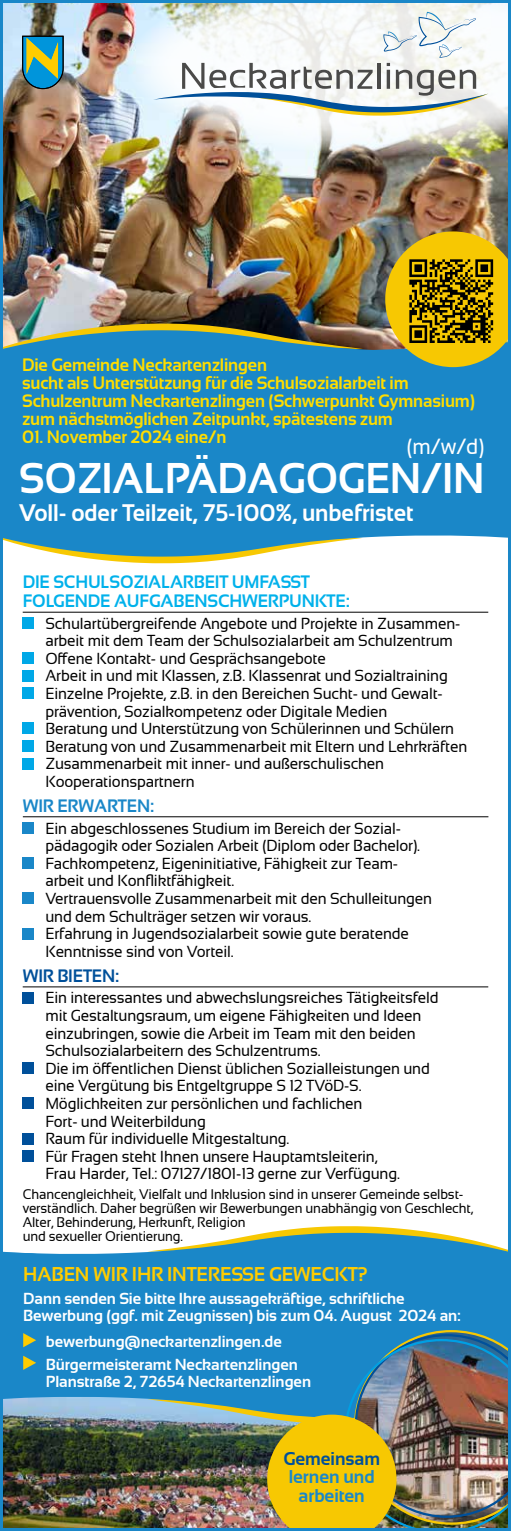
<style>
.page{position:relative;width:511px;height:1531px;background:#fff}
.page>*{position:absolute;margin:0;border:0;box-sizing:border-box;transform-origin:0 0}
.t1{font:700 43px "Sansation";letter-spacing:-.005em;color:#fff;scale:.95 1}
.t2{font:700 24px "Sansation";letter-spacing:-.005em;color:#fff;scale:.95 1}
.t3{font:22px "Sansation";color:#fff;scale:.95 1}
.t4{font:700 20px "Sansation";letter-spacing:-.01em;color:#fc0;scale:.95 1}
.t5{font:700 18.6px/18.6px "Sansation";letter-spacing:-.005em;color:#1a87c8;text-align:center}
.t6{font:700 18.6px "Sansation";letter-spacing:-.005em;color:#00509a}
.t7{font:700 18px/18px "Sansation";letter-spacing:-.01em;color:#fd0;scale:.95 1}
.t8{font:700 18px/19px "Sansation";letter-spacing:-.01em;color:#00b1eb;scale:.95 1}
.t9{font:700 18px "Sansation";letter-spacing:-.01em;color:#1a87c8;scale:.95 1}
.t10{font:700 18px "Sansation";letter-spacing:-.01em;color:#00509a;scale:.95 1}
.t11{font:16px/17.6px "Sansation";letter-spacing:-.01em;color:#000;scale:.95 1}
.t12{font:700 16px/17px "Sansation";letter-spacing:-.005em;color:#fff}
.t13{font:14px/14px "Sansation";letter-spacing:-.01em;color:#000;scale:.95 1}
</style>
<div class="page">
<div style="left:4px;top:1301px;width:502px;height:29px;background:#1a87c8"></div>
<div style="left:4px;top:1260px;width:502px;height:41px;background:#1a87c8"></div>
<svg style="left:4px;top:1226px;width:502px;height:34px"></svg>
<img style="left:4px;top:4px;width:502px;height:227px">
<div style="left:4px;top:404px;width:502px;height:120px;background:#1a87c8"></div>
<svg style="left:4px;top:524px;width:502px;height:39px"></svg>
<img style="left:4px;top:231px;width:502px;height:173px">
<img style="left:127px;top:4px;width:379px;height:152px">
<svg style="left:22px;top:35px;width:42px;height:55px;background:#4f9182"></svg>
<svg style="left:153px;top:12px;width:335px;height:104px"></svg>
<div style="left:23px;top:617px;width:11px;height:11px;background:#00a8e7"></div>
<div style="left:23px;top:652px;width:11px;height:12px;background:#00a8e7"></div>
<div style="left:23px;top:670px;width:11px;height:11px;background:#00a8e7"></div>
<div style="left:23px;top:687px;width:11px;height:12px;background:#00a8e7"></div>
<div style="left:23px;top:723px;width:11px;height:11px;background:#00a8e7"></div>
<div style="left:23px;top:740px;width:11px;height:12px;background:#00a8e7"></div>
<div style="left:23px;top:758px;width:11px;height:11px;background:#00a8e7"></div>
<div style="left:23px;top:822px;width:11px;height:11px;background:#1a87c8"></div>
<div style="left:23px;top:857px;width:11px;height:12px;background:#1a87c8"></div>
<div style="left:23px;top:892px;width:11px;height:12px;background:#1a87c8"></div>
<div style="left:23px;top:928px;width:11px;height:11px;background:#1a87c8"></div>
<div style="left:23px;top:992px;width:11px;height:11px;background:#00509a"></div>
<div style="left:23px;top:1062px;width:11px;height:12px;background:#00509a"></div>
<div style="left:23px;top:1097px;width:11px;height:12px;background:#00509a"></div>
<div style="left:23px;top:1133px;width:11px;height:11px;background:#00509a"></div>
<div style="left:23px;top:1150px;width:11px;height:12px;background:#00509a"></div>
<hr style="left:23px;top:612px;width:465px;height:1px;background:#000">
<hr style="left:23px;top:816px;width:465px;height:1px;background:#000">
<hr style="left:23px;top:986px;width:465px;height:1px;background:#000">
<img style="left:4px;top:1330px;width:502px;height:197px">
<div style="left:0;top:0;width:510px;height:1531px;border:3px solid #1a87c8"></div>
<p class="t7" style="left:22px;top:356px;width:478px">Die Gemeinde Neckartenzlingen<br>sucht als Unterstützung für die Schulsozialarbeit im Schulzentrum Neckartenzlingen (Schwerpunkt Gymnasium) zum nächstmöglichen Zeitpunkt, spätestens zum</p>
<p class="t7" style="left:22px;top:428px;width:217px">01. November 2024 eine/n</p>
<h1 class="t1" style="left:19px;top:454px;width:491px">SOZIALPÄDAGOGEN/IN</h1>
<h2 class="t2" style="left:19px;top:499px;width:416px">Voll- oder Teilzeit, 75-100%, unbefristet</h2>
<h3 class="t3" style="left:406px;top:434px;width:83px">(m/w/d)</h3>
<p class="t8" style="left:23px;top:572px;width:345px">DIE SCHULSOZIALARBEIT UMFASST<br>FOLGENDE AUFGABENSCHWERPUNKTE:</p>
<p class="t11" style="left:45px;top:614px;width:445px">Schulartübergreifende Angebote und Projekte in Zusammen&shy;arbeit mit dem Team der Schulsozialarbeit am Schulzentrum Offene Kontakt- und Gesprächsangebote<br>Arbeit in und mit Klassen, z.B. Klassenrat und Sozialtraining Einzelne Projekte, z.B. in den Bereichen Sucht- und Gewalt&shy;prävention, Sozialkompetenz oder Digitale Medien<br>Beratung und Unterstützung von Schülerinnen und Schülern Beratung von und Zusammenarbeit mit Eltern und Lehrkräften Zusammenarbeit mit inner- und außerschulischen Kooperationspartnern</p>
<p class="t9" style="left:23px;top:796px;width:140px">WIR ERWARTEN:</p>
<p class="t11" style="left:45px;top:819px;width:408px">Ein abgeschlossenes Studium im Bereich der Sozial&shy;pädagogik oder Sozialen Arbeit (Diplom oder Bachelor).<br>Fachkompetenz, Eigeninitiative, Fähigkeit zur Team&shy;arbeit und Konfliktfähigkeit.<br>Vertrauensvolle Zusammenarbeit mit den Schulleitungen und dem Schulträger setzen wir voraus.<br>Erfahrung in Jugendsozialarbeit sowie gute beratende Kenntnisse sind von Vorteil.</p>
<p class="t10" style="left:23px;top:965px;width:103px">WIR BIETEN:</p>
<p class="t11" style="left:45px;top:989px;width:415px">Ein interessantes und abwechslungsreiches Tätigkeitsfeld mit Gestaltungsraum, um eigene Fähigkeiten und Ideen einzubringen, sowie die Arbeit im Team mit den beiden Schulsozialarbeitern des Schulzentrums.<br>Die im öffentlichen Dienst üblichen Sozialleistungen und eine Vergütung bis Entgeltgruppe S 12 TVöD-S.<br>Möglichkeiten zur persönlichen und fachlichen<br>Fort- und Weiterbildung<br>Raum für individuelle Mitgestaltung.<br>Für Fragen steht Ihnen unsere Hauptamtsleiterin,<br>Frau Harder, Tel.: 07127/1801-13 gerne zur Verfügung.</p>
<p class="t13" style="left:23px;top:1187px;width:475px">Chancengleichheit, Vielfalt und Inklusion sind in unserer Gemeinde selbst&shy;verständlich. Daher begrüßen wir Bewerbungen unabhängig von Geschlecht, Alter, Behinderung, Herkunft, Religion<br>und sexueller Orientierung.</p>
<p class="t4" style="left:23px;top:1263px;width:364px">HABEN WIR IHR INTERESSE GEWECKT?</p>
<p class="t12" style="left:23px;top:1289px;width:439px">Dann senden Sie bitte Ihre aussagekräftige, schriftliche<br>Bewerbung (ggf. mit Zeugnissen) bis zum 04. August 2024 an:</p>
<p class="t12" style="left:46px;top:1330px;width:253px;line-height:22.6px">bewerbung@neckartenzlingen.de<br>Bürgermeisteramt Neckartenzlingen</p>
<p class="t12" style="left:46px;top:1373px;width:266px">Planstraße 2, 72654 Neckartenzlingen</p>
<p class="t6" style="left:283px;top:1448px;width:98px">Gemeinsam</p>
<p class="t5" style="left:288px;top:1467px;width:87px">lernen und arbeiten</p>
</div>
